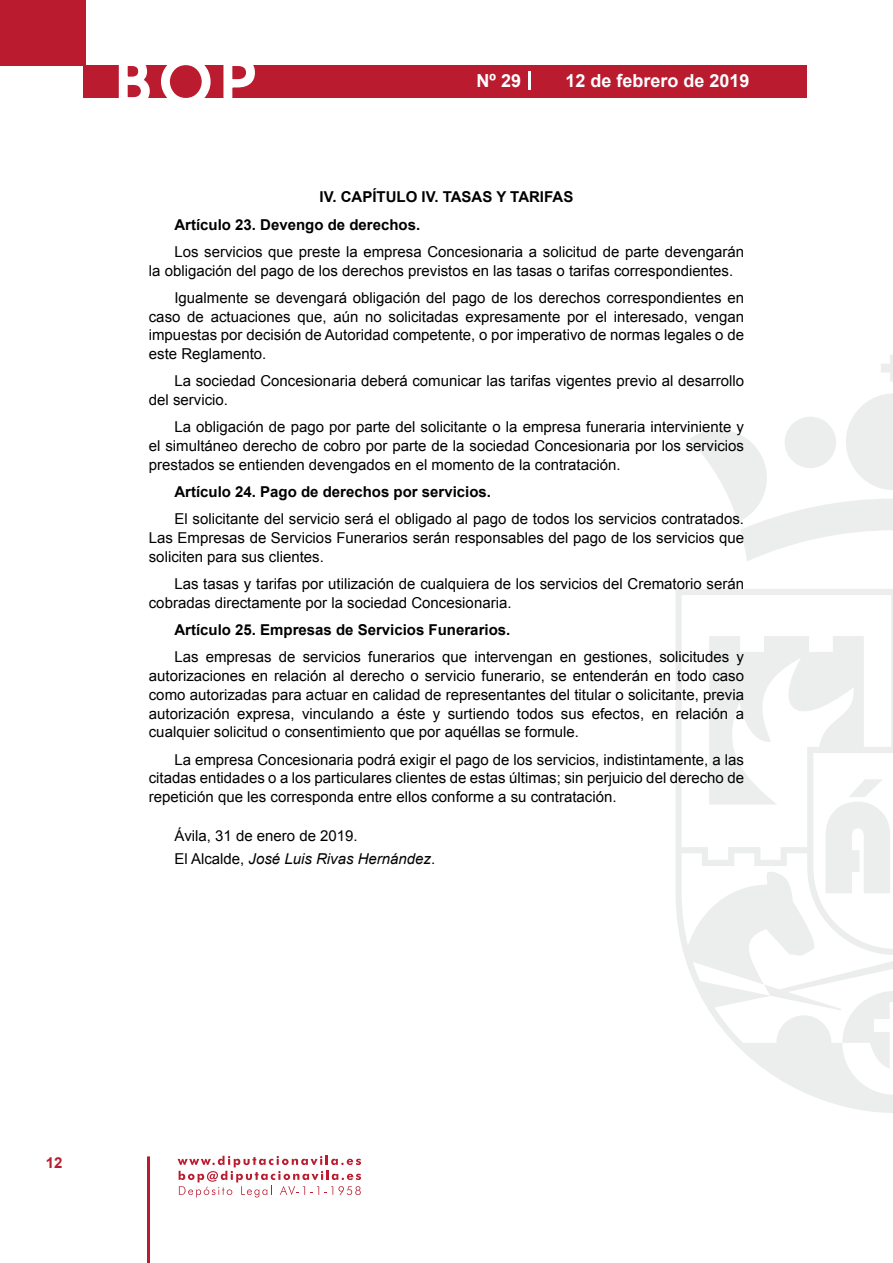
<style>
.page{position:relative;width:893px;height:1263px;background:#fff}
.page>*{position:absolute;margin:0;border:0;box-sizing:border-box;transform-origin:0 0}
.t1{font:500 61.5px "Avant Garde";color:#fff}
.t2{font:700 18px "Arial";color:#fff}
.t3{font:15px/18.8px "Arial";color:#000;text-align:justify}
.t4{font:700 15px/27.3px "Arial";color:#000}
.t5{font:700 15px "Arial";color:#ba1b2f}
.s1{font-style:italic}
</style>
<div class="page">
<svg style="left:178px;top:1156px;width:183px;height:41px"></svg>
<hr style="left:147px;top:1156px;width:3px;height:107px;background:#ba1b2f">
<div style="left:0;top:0;width:85px;height:66px;background:#ba1b2f"></div>
<div style="left:84px;top:65px;width:723px;height:33px;background:#ba1b2f"></div>
<svg style="left:118px;top:65px;width:32px;height:33px"></svg>
<svg style="left:161px;top:65px;width:50px;height:33px"></svg>
<svg style="left:223px;top:65px;width:32px;height:33px"></svg>
<svg style="left:529px;top:71px;width:2px;height:19px"></svg>
<svg style="left:881px;top:355px;width:12px;height:27px"></svg>
<svg style="left:690px;top:393px;width:203px;height:168px"></svg>
<svg style="left:676px;top:589px;width:217px;height:524px"></svg>
<svg style="left:764px;top:984px;width:129px;height:86px"></svg>
<svg style="left:825px;top:779px;width:66px;height:114px"></svg>
<h1 class="t1" style="left:115px;top:44px;width:141px">BOP</h1>
<p class="t2" style="left:477px;top:69px;width:46px">Nº 29</p>
<p class="t2" style="left:565px;top:69px;width:186px">12 de febrero de 2019</p>
<p class="t4" style="left:174px;top:184px;width:400px;text-indent:145px">IV. CAPÍTULO IV. TASAS Y TARIFAS<br>Artículo 23. Devengo de derechos.</p>
<p class="t3" style="left:149px;top:242px;width:597px;text-indent:26px">Los servicios que preste la empresa Concesionaria a solicitud de parte devengarán la obligación del pago de los derechos previstos en las tasas o tarifas correspondientes.</p>
<p class="t3" style="left:149px;top:288px;width:597px;text-indent:26px">Igualmente se devengará obligación del pago de los derechos correspondientes en caso de actuaciones que, aún no solicitadas expresamente por el interesado, vengan impuestas por decisión de Autoridad competente, o por imperativo de normas legales o de este Reglamento.</p>
<p class="t3" style="left:149px;top:372px;width:597px;text-indent:26px">La sociedad Concesionaria deberá comunicar las tarifas vigentes previo al desarrollo del servicio.</p>
<p class="t3" style="left:149px;top:418px;width:597px;text-indent:26px">La obligación de pago por parte del solicitante o la empresa funeraria interviniente y el simultáneo derecho de cobro por parte de la sociedad Concesionaria por los servicios prestados se entienden devengados en el momento de la contratación.</p>
<p class="t4" style="left:174px;top:479px;width:318px">Artículo 24. Pago de derechos por servicios.</p>
<p class="t3" style="left:149px;top:510px;width:597px;text-indent:26px">El solicitante del servicio será el obligado al pago de todos los servicios contratados.<br>Las Empresas de Servicios Funerarios serán responsables del pago de los servicios que soliciten para sus clientes.</p>
<p class="t3" style="left:149px;top:575px;width:597px;text-indent:26px">Las tasas y tarifas por utilización de cualquiera de los servicios del Crematorio serán cobradas directamente por la sociedad Concesionaria.</p>
<p class="t4" style="left:174px;top:617px;width:337px">Artículo 25. Empresas de Servicios Funerarios.</p>
<p class="t3" style="left:149px;top:648px;width:597px;text-indent:26px">Las empresas de servicios funerarios que intervengan en gestiones, solicitudes y autorizaciones en relación al derecho o servicio funerario, se entenderán en todo caso como autorizadas para actuar en calidad de representantes del titular o solicitante, previa autorización expresa, vinculando a éste y surtiendo todos sus efectos, en relación a cualquier solicitud o consentimiento que por aquéllas se formule.</p>
<p class="t3" style="left:149px;top:750px;width:597px;text-indent:26px">La empresa Concesionaria podrá exigir el pago de los servicios, indistintamente, a las citadas entidades o a los particulares clientes de estas últimas; sin perjuicio del derecho de repetición que les corresponda entre ellos conforme a su contratación.</p>
<p class="t3" style="left:174px;top:825px;width:262px;line-height:22.2px">Ávila, 31 de enero de 2019.<br>El Alcalde, <span class="s1">José Luis Rivas Hernández</span>.</p>
<p class="t5" style="left:46px;top:1153px;width:18px">12</p>
</div>
